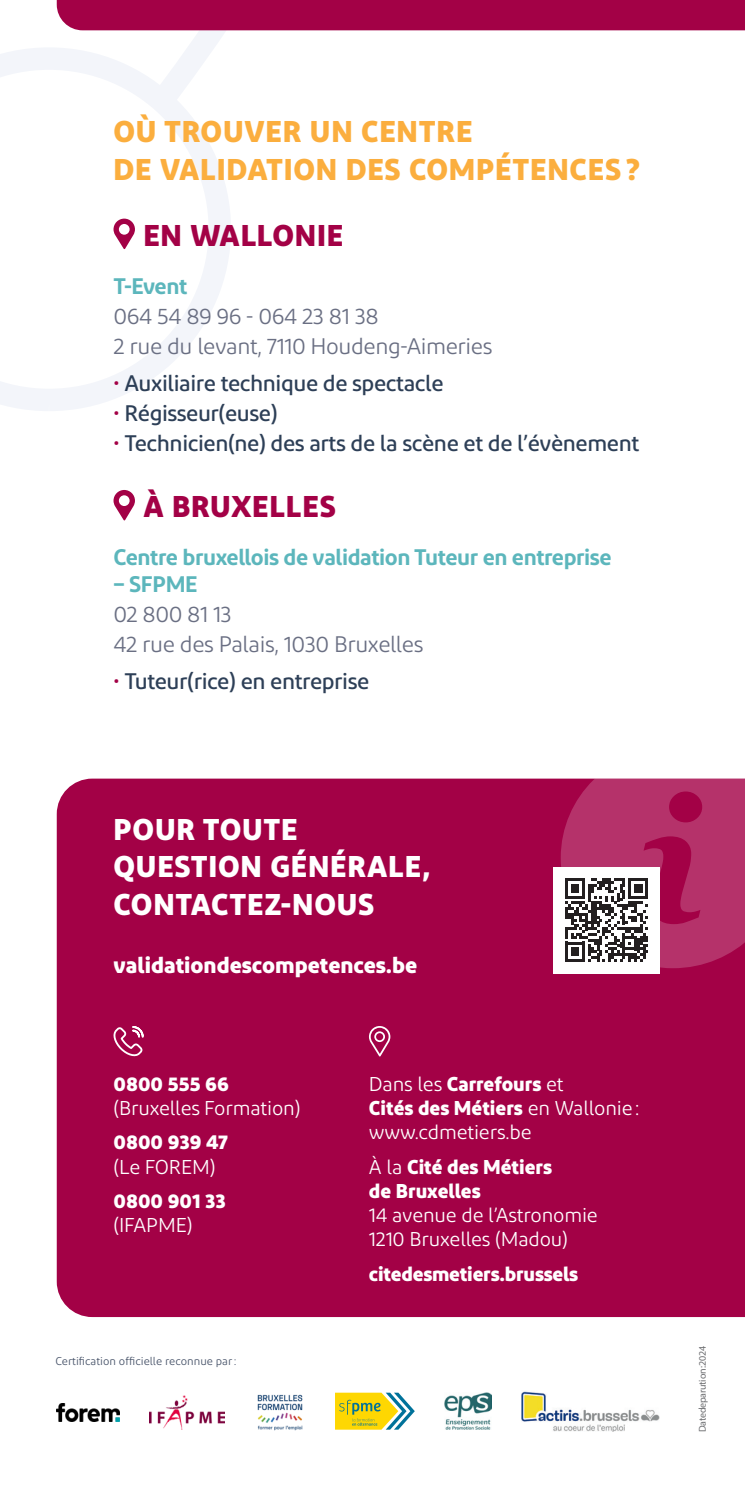
<style>
.page{position:relative;width:745px;height:1489px;background:#fff}
.page>*{position:absolute;margin:0;border:0;box-sizing:border-box;transform-origin:0 0}
.Sous-titre_niv_1{font:700 30px/37.5px "Diodrum";letter-spacing:.025em;color:#fbae3e}
.Sous-titre_niv_1-2{font:700 30px/37.5px "Diodrum";letter-spacing:.025em;color:#fff}
.Sous-titre_niv_1-3{font:700 30px "Diodrum";letter-spacing:.025em;color:#a30146}
.Texte{font:500 22.5px "Diodrum";letter-spacing:-.02em;color:#2d3f57}
.Texte-2{font:22.5px/30px "Diodrum";letter-spacing:-.02em;color:#6a6f83}
.Sous-titre_niv_2{font:600 22.5px "Diodrum";letter-spacing:-.02em;color:#5cb6bc}
.t1{font:700 22.5px "Diodrum";color:#fff}
.t2{font:20px/24px "Diodrum";letter-spacing:-.01em;color:#fff}
.t3{font:700 20px/24px "Diodrum";letter-spacing:-.01em;color:#fff}
.t4{font:11.25px "Diodrum";color:#465268}
.t5{font:10px "Myriad Pro";letter-spacing:-.025em;color:#6c6d70}
.s1{font-weight:400;color:#a30146}
.s2{font-weight:700}
.s3{font-weight:400}
</style>
<div class="page">
<div style="left:57px;top:778px;width:687px;height:538px;background:#a30146"></div>
<svg style="left:0;top:48px;width:231px;height:363px"></svg>
<svg style="left:129px;top:30px;width:332px;height:104px"></svg>
<svg style="left:112px;top:1025px;width:32px;height:32px"></svg>
<svg style="left:369px;top:1025px;width:21px;height:31px"></svg>
<div style="left:553px;top:866px;width:106px;height:107px;background:#fff"></div>
<svg style="left:560px;top:778px;width:184px;height:190px"></svg>
<svg style="left:113px;top:218px;width:22px;height:31px"></svg>
<svg style="left:113px;top:490px;width:22px;height:30px"></svg>
<img style="left:150px;top:1395px;width:75px;height:34px">
<img style="left:257px;top:1394px;width:46px;height:37px">
<svg style="left:335px;top:1392px;width:79px;height:37px"></svg>
<img style="left:444px;top:1392px;width:47px;height:37px">
<img style="left:521px;top:1391px;width:138px;height:40px">
<img style="left:57px;top:1403px;width:63px;height:18px">
<div style="left:57px;top:0;width:687px;height:30px;background:#a30146"></div>
<p class="Sous-titre_niv_1" style="left:113px;top:112px;width:528px">OÙ TROUVER UN CENTRE<br>DE VALIDATION DES COMPÉTENCES ?</p>
<p class="Sous-titre_niv_1-3" style="left:143px;top:215px;width:201px">EN WALLONIE</p>
<p class="Sous-titre_niv_2" style="left:113px;top:271px;width:75px">T-Event</p>
<p class="Texte-2" style="left:113px;top:300px;width:380px">064 54 89 96 - 064 23 81 38<br>2 rue du levant, 7110 Houdeng-Aimeries</p>
<p class="Texte" style="left:113px;top:369px;width:331px"><span class="s1">•</span> Auxiliaire technique de spectacle</p>
<p class="Texte" style="left:113px;top:399px;width:165px"><span class="s1">•</span> Régisseur(euse)</p>
<p class="Texte" style="left:113px;top:429px;width:527px"><span class="s1">•</span> Technicien(ne) des arts de la scène et de l’évènement</p>
<p class="Sous-titre_niv_1-3" style="left:143px;top:486px;width:194px">À BRUXELLES</p>
<p class="Sous-titre_niv_2" style="left:113px;top:542px;width:499px">Centre bruxellois de validation Tuteur en entreprise</p>
<p class="Sous-titre_niv_2" style="left:113px;top:569px;width:86px">– SFPME</p>
<p class="Texte-2" style="left:113px;top:599px;width:311px">02 800 81 13<br>42 rue des Palais, 1030 Bruxelles</p>
<p class="Texte" style="left:113px;top:667px;width:257px"><span class="s1">•</span> Tuteur(rice) en entreprise</p>
<p class="Sous-titre_niv_1-2" style="left:113px;top:809px;width:318px">POUR TOUTE<br>QUESTION GÉNÉRALE,<br>CONTACTEZ-NOUS</p>
<p class="t1" style="left:113px;top:950px;width:305px">validationdescompetences.be</p>
<p class="t2" style="left:113px;top:1071px;width:188px"><span class="s2">0800 555 66 </span>(Bruxelles Formation)</p>
<p class="t3" style="left:113px;top:1129px;width:116px">0800 939 47 <span class="s3">(Le FOREM)</span></p>
<p class="t3" style="left:113px;top:1188px;width:114px">0800 901 33 <span class="s3">(IFAPME)</span></p>
<p class="t4" style="left:55px;top:1354px;width:182px">Certification officielle reconnue par:</p>
<p class="t2" style="left:369px;top:1071px;width:272px">Dans les <span class="s2">Carrefours</span> et<br><span class="s2">Cités des Métiers</span> en Wallonie: www.cdmetiers.be</p>
<p class="t2" style="left:369px;top:1154px;width:230px">À la <span class="s2">Cité des Métiers<br>de Bruxelles<br></span>14 avenue de l’Astronomie<br>1210 Bruxelles (Madou)</p>
<p class="t3" style="left:369px;top:1260px;width:210px">citedesmetiers.brussels</p>
<p class="t5" style="left:695px;top:1431px;width:88px;rotate:-90deg">Date de parution: 2024</p>
</div>
